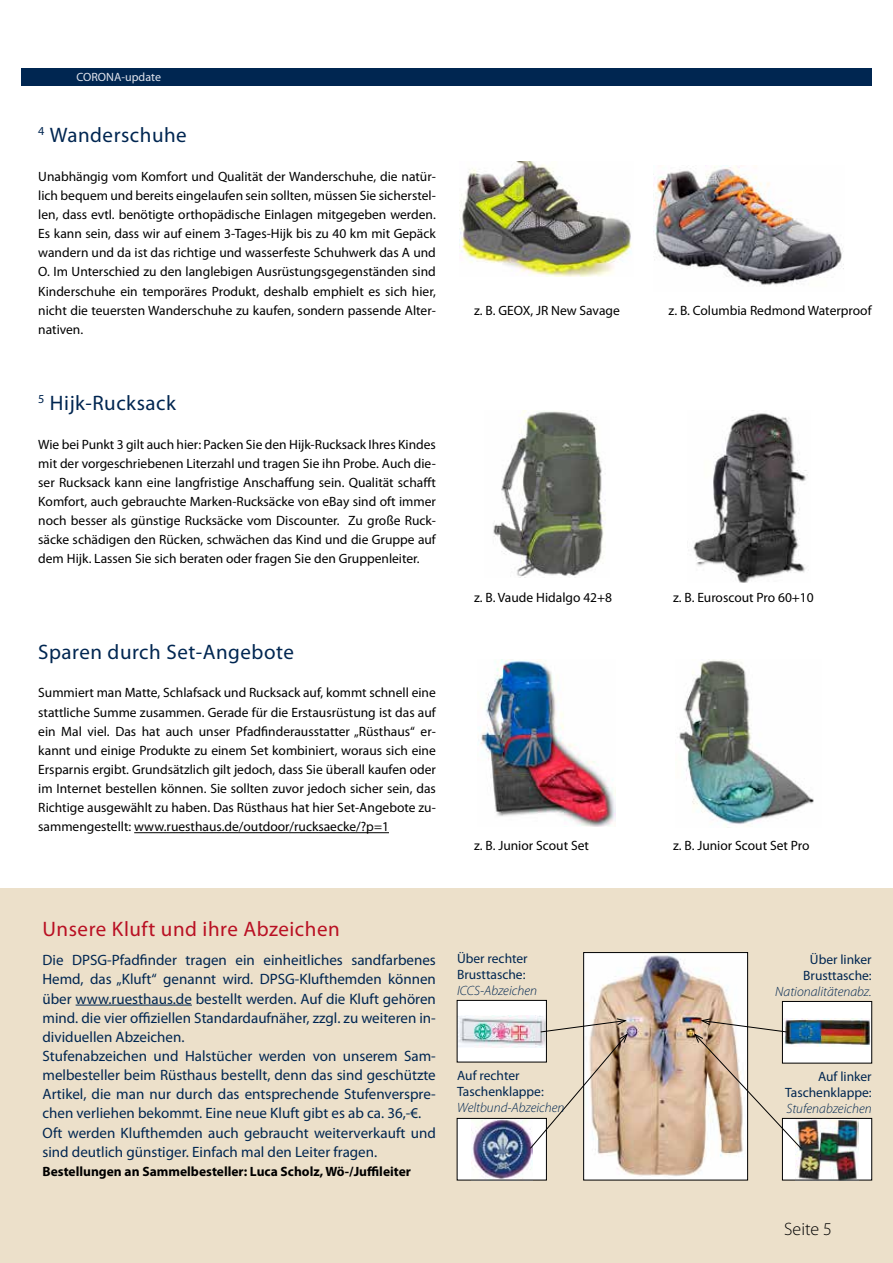
<style>
.page{position:relative;width:893px;height:1263px;background:#fff}
.page>*{position:absolute;margin:0;border:0;box-sizing:border-box;transform-origin:0 0}
.t1{font:21px "Myriad Pro";letter-spacing:.025em;color:#002651}
.t2{font:21px "Myriad Pro";letter-spacing:.025em;color:#b91023}
.t3{font:300 18px "Myriad Pro";color:#000}
.t4{font:15px/19.2px "Myriad Pro";color:#002651}
.t5{font:13.5px/19.2px "Myriad Pro";color:#000;text-align:justify}
.t6{font:13.5px/16.2px "Myriad Pro";color:#002651}
.t7{font:italic 300 13.5px "Myriad Pro";color:#002651}
.t8{font:700 13.5px "Myriad Pro";color:#000}
.t9{font:12px "Myriad Pro";color:#e1e4ed}
</style>
<div class="page">
<div style="left:21px;top:68px;width:851px;height:17px;background:#002651"></div>
<div style="left:0;top:889px;width:893px;height:374px;background:#ece0ca"></div>
<hr style="left:134px;top:832px;width:255px;height:1px;background:#000">
<hr style="left:76px;top:1005px;width:116px;height:1px;background:#002651">
<img style="left:693px;top:410px;width:115px;height:173px">
<img style="left:493px;top:410px;width:113px;height:168px">
<img style="left:653px;top:165px;width:191px;height:120px">
<img style="left:460px;top:162px;width:172px;height:115px">
<img style="left:677px;top:659px;width:137px;height:167px">
<img style="left:478px;top:659px;width:138px;height:167px">
<div style="left:782px;top:1001px;width:90px;height:62px;background:#fff"></div>
<img style="left:801px;top:1018px;width:69px;height:28px">
<div style="left:782px;top:1001px;width:90px;height:62px;border:1px solid #000"></div>
<div style="left:782px;top:1118px;width:90px;height:62px;background:#fff"></div>
<img style="left:795px;top:1120px;width:64px;height:58px">
<div style="left:782px;top:1118px;width:90px;height:62px;border:1px solid #000"></div>
<div style="left:457px;top:1000px;width:89px;height:62px;background:#fff"></div>
<img style="left:459px;top:1015px;width:84px;height:32px">
<div style="left:457px;top:1000px;width:90px;height:62px;border:1px solid #000"></div>
<div style="left:457px;top:1118px;width:89px;height:62px;background:#fff"></div>
<img style="left:471px;top:1120px;width:61px;height:58px">
<div style="left:457px;top:1118px;width:90px;height:62px;border:1px solid #000"></div>
<img style="left:585px;top:954px;width:161px;height:224px">
<div style="left:583px;top:952px;width:165px;height:228px;border:1px solid #000"></div>
<svg style="left:530px;top:1018px;width:98px;height:131px"></svg>
<svg style="left:694px;top:1018px;width:107px;height:131px"></svg>
<p class="t9" style="left:77px;top:70px;width:86px">CORONA-update</p>
<h1 class="t1" style="left:38px;top:124px;width:150px"><sup>4</sup> Wanderschuhe</h1>
<p class="t5" style="left:38px;top:167px;width:399px">Unabhängig vom Komfort und Qualität der Wanderschuhe, die natür&shy;lich bequem und bereits eingelaufen sein sollten, müssen Sie sicherstel&shy;len, dass evtl. benötigte orthopädische Einlagen mitgegeben werden.<br>Es kann sein, dass wir auf einem 3-Tages-Hijk bis zu 40 km mit Gepäck wandern und da ist das richtige und wasserfeste Schuhwerk das A und O. Im Unterschied zu den langlebigen Ausrüstungsgegenständen sind Kinderschuhe ein temporäres Produkt, deshalb emphielt es sich hier, nicht die teuersten Wanderschuhe zu kaufen, sondern passende Alter&shy;nativen.</p>
<h1 class="t1" style="left:38px;top:392px;width:139px"><sup>5</sup> Hijk-Rucksack</h1>
<p class="t5" style="left:38px;top:435px;width:399px">Wie bei Punkt 3 gilt auch hier: Packen Sie den Hijk-Rucksack Ihres Kindes mit der vorgeschriebenen Literzahl und tragen Sie ihn Probe. Auch die&shy;ser Rucksack kann eine langfristige Anschaffung sein. Qualität schafft Komfort, auch gebrauchte Marken-Rucksäcke von eBay sind oft immer noch besser als günstige Rucksäcke vom Discounter. Zu große Ruck&shy;säcke schädigen den Rücken, schwächen das Kind und die Gruppe auf dem Hijk. Lassen Sie sich beraten oder fragen Sie den Gruppenleiter.</p>
<h1 class="t1" style="left:38px;top:641px;width:257px">Sparen durch Set-Angebote</h1>
<p class="t5" style="left:38px;top:683px;width:399px">Summiert man Matte, Schlafsack und Rucksack auf, kommt schnell eine stattliche Summe zusammen. Gerade für die Erstausrüstung ist das auf ein Mal viel. Das hat auch unser Pfadfinderausstatter „Rüsthaus“ er&shy;kannt und einige Produkte zu einem Set kombiniert, woraus sich eine Ersparnis ergibt. Grundsätzlich gilt jedoch, dass Sie überall kaufen oder im Internet bestellen können. Sie sollten zuvor jedoch sicher sein, das Richtige ausgewählt zu haben. Das Rüsthaus hat hier Set-Angebote zu&shy;sammengestellt: www.ruesthaus.de/outdoor/rucksaecke/?p=1</p>
<p class="t5" style="left:474px;top:301px;width:147px">z. B. GEOX, JR New Savage</p>
<p class="t5" style="left:669px;top:301px;width:205px">z. B. Columbia Redmond Waterproof</p>
<p class="t5" style="left:474px;top:588px;width:140px">z. B. Vaude Hidalgo 42+8</p>
<p class="t5" style="left:673px;top:588px;width:142px">z. B. Euroscout Pro 60+10</p>
<p class="t5" style="left:474px;top:836px;width:116px">z. B. Junior Scout Set</p>
<p class="t5" style="left:673px;top:836px;width:138px">z. B. Junior Scout Set Pro</p>
<h1 class="t2" style="left:43px;top:918px;width:299px">Unsere Kluft und ihre Abzeichen</h1>
<p class="t4" style="left:43px;top:951px;width:395px">Die DPSG-Pfadfinder tragen ein einheitliches sandfarbenes Hemd, das „Kluft“ genannt wird. DPSG-Klufthemden können über www.ruesthaus.de bestellt werden. Auf die Kluft gehören mind. die vier offiziellen Standardaufnäher, zzgl. zu weiteren in&shy;dividuellen Abzeichen.<br>Stufenabzeichen und Halstücher werden von unserem Sam&shy;melbesteller beim Rüsthaus bestellt, denn das sind geschützte Artikel, die man nur durch das entsprechende Stufenverspre&shy;chen verliehen bekommt. Eine neue Kluft gibt es ab ca. 36,-€.<br>Oft werden Klufthemden auch gebraucht weiterverkauft und sind deutlich günstiger. Einfach mal den Leiter fragen.</p>
<p class="t8" style="left:43px;top:1164px;width:370px">Bestellungen an Sammelbesteller: Luca Scholz, Wö-/Juffileiter</p>
<p class="t6" style="left:457px;top:950px;width:72px">Über rechter<br>Brusttasche:</p>
<p class="t7" style="left:457px;top:984px;width:81px">ICCS-Abzeichen</p>
<p class="t6" style="left:457px;top:1067px;width:88px">Auf rechter<br>Taschenklappe:</p>
<p class="t7" style="left:457px;top:1100px;width:109px">Weltbund-Abzeichen</p>
<p class="t6" style="left:803px;top:951px;width:70px;text-align:center">Über linker<br>Brusttasche:</p>
<p class="t7" style="left:775px;top:985px;width:98px">Nationalitätenabz.</p>
<p class="t6" style="left:785px;top:1068px;width:88px;text-align:right">Auf linker<br>Taschenklappe:</p>
<p class="t7" style="left:786px;top:1102px;width:87px">Stufenabzeichen</p>
<h2 class="t3" style="left:784px;top:1219px;width:49px">Seite 5</h2>
</div>
